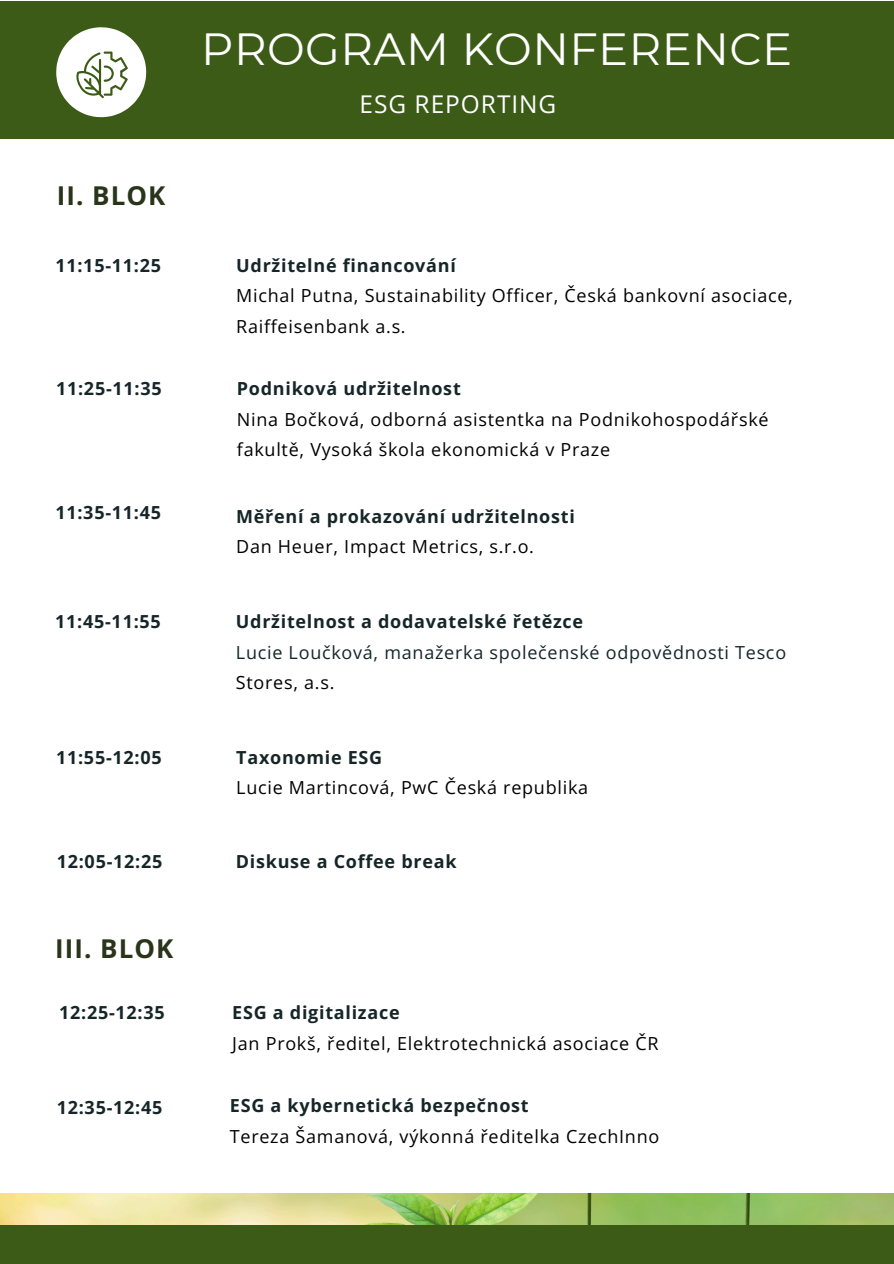
<style>
.page{position:relative;width:894px;height:1264px;background:#fff}
.page>*{position:absolute;margin:0;border:0;box-sizing:border-box;transform-origin:0 0}
.t1{font:45px "Montserrat";letter-spacing:.01em;color:#fff}
.t2{font:700 25.95px "Open Sans";letter-spacing:.04em;color:#283519}
.t3{font:24.45px "Open Sans";letter-spacing:.04em;color:#fff}
.t4{font:18px/30.3px "Open Sans";letter-spacing:.04em;color:#000}
.t5{font:700 18px "Open Sans";letter-spacing:.04em;color:#162628}
.t6{font:18px/30.3px "Open Sans";letter-spacing:.04em;color:#162628}
.s1{color:#000}
</style>
<div class="page">
<div style="left:0;top:1px;width:892px;height:137px;background:#3c5b17"></div>
<img style="left:0;top:1193px;width:893px;height:31px">
<div style="left:0;top:1224px;width:893px;height:39px;background:#3c5b17"></div>
<svg style="left:56px;top:27px;width:90px;height:90px"></svg>
<h3 class="t1" style="left:201px;top:21px;width:592px">PROGRAM KONFERENCE</h3>
<h2 class="t2" style="left:57px;top:177px;width:110px">II. BLOK</h2>
<p class="t3" style="left:359px;top:87px;width:198px">ESG REPORTING</p>
<h4 class="t5" style="left:55px;top:253px;width:107px">11:15-11:25</h4>
<p class="t5" style="left:236px;top:253px;width:221px">Udržitelné financování</p>
<p class="t4" style="left:236px;top:280px;width:558px">Michal Putna, Sustainability Officer, Česká bankovní asociace,<br>Raiffeisenbank a.s.</p>
<p class="t5" style="left:56px;top:376px;width:107px">11:25-11:35</p>
<h4 class="t5" style="left:55px;top:500px;width:107px">11:35-11:45</h4>
<h4 class="t5" style="left:237px;top:376px;width:225px">Podniková udržitelnost</h4>
<p class="t4" style="left:237px;top:403px;width:533px">Nina Bočková, odborná asistentka na Podnikohospodářské fakultě, Vysoká škola ekonomická v Praze</p>
<h4 class="t5" style="left:236px;top:503px;width:340px">Měření a prokazování udržitelnosti</h4>
<p class="t4" style="left:236px;top:531px;width:299px">Dan Heuer, Impact Metrics, s.r.o.</p>
<p class="t5" style="left:55px;top:609px;width:107px">11:45-11:55</p>
<h4 class="t5" style="left:236px;top:609px;width:349px">Udržitelnost a dodavatelské řetězce</h4>
<h4 class="t6" style="left:236px;top:636px;width:551px">Lucie Loučková, manažerka společenské odpovědnosti Tesco<br><span class="s1">Stores, a.s.</span></h4>
<h2 class="t5" style="left:56px;top:744px;width:107px">11:55-12:05</h2>
<h4 class="t5" style="left:236px;top:744px;width:147px">Taxonomie ESG</h4>
<p class="t4" style="left:236px;top:772px;width:353px">Lucie Martincová, PwC Česká republika</p>
<p class="t5" style="left:57px;top:848px;width:107px">12:05-12:25</p>
<p class="t5" style="left:236px;top:848px;width:222px">Diskuse a Coffee break</p>
<h4 class="t2" style="left:55px;top:929px;width:120px">III. BLOK</h4>
<p class="t5" style="left:59px;top:1000px;width:107px">12:25-12:35</p>
<p class="t5" style="left:232px;top:1000px;width:169px">ESG a digitalizace</p>
<p class="t4" style="left:232px;top:1027px;width:427px">Jan Prokš, ředitel, Elektrotechnická asociace ČR</p>
<p class="t5" style="left:57px;top:1094px;width:107px">12:35-12:45</p>
<p class="t5" style="left:230px;top:1093px;width:300px">ESG a kybernetická bezpečnost</p>
<h4 class="t4" style="left:230px;top:1120px;width:431px">Tereza Šamanová, výkonná ředitelka CzechInno</h4>
</div>
